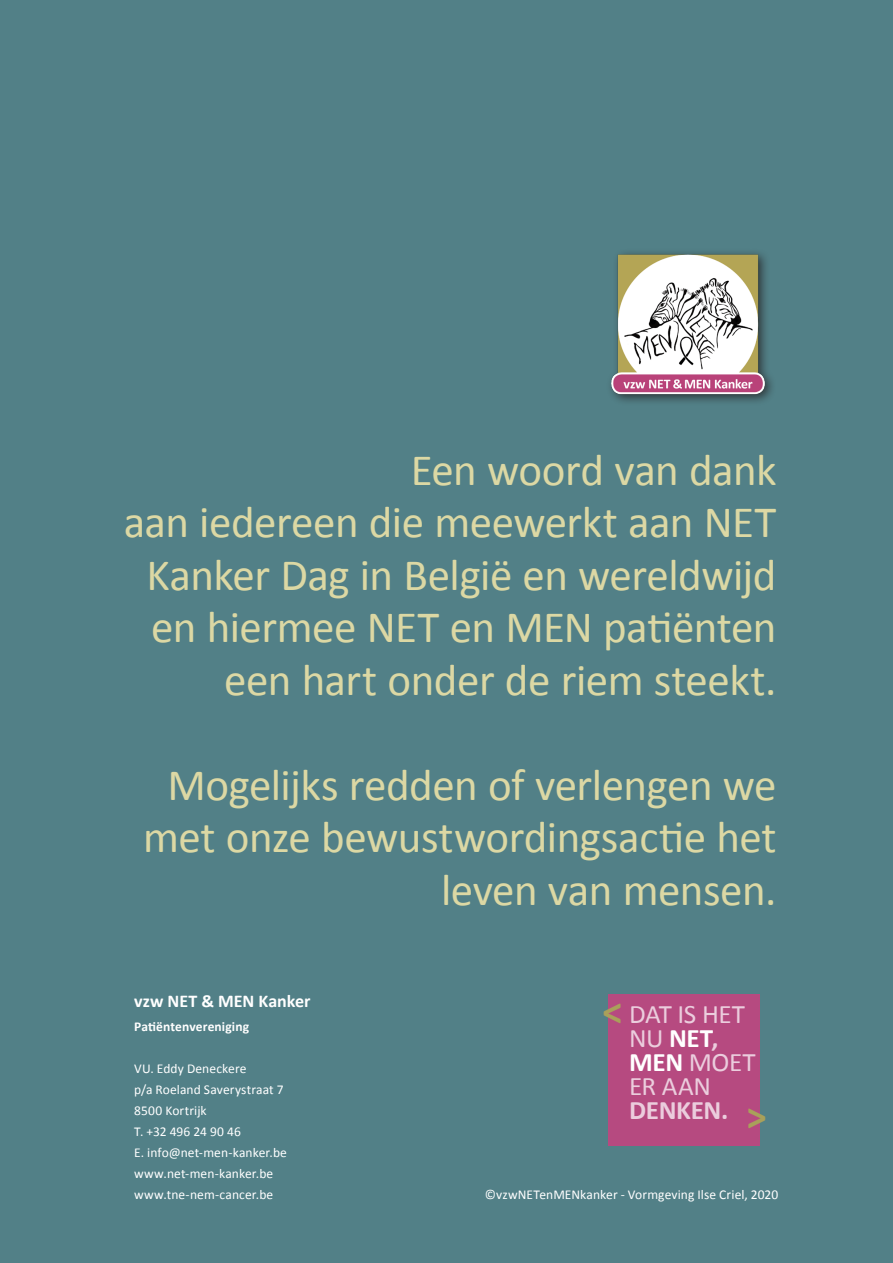
<style>
.page{position:relative;width:893px;height:1263px;background:#528087}
.page>*{position:absolute;margin:0;border:0;box-sizing:border-box;transform-origin:0 0}
.t1{font:45px/52.5px "Calibri";letter-spacing:-.015em;color:#dcd8a4;text-align:right}
.t2{font:700 40.2px "Calibri";color:#a9a05a}
.t3{font:26.7px "Calibri";letter-spacing:-.015em;color:#ebcddd}
.t4{font:700 26.7px "Calibri";letter-spacing:-.015em;color:#ebcddd}
.t5{font:700 26.7px "Calibri";color:#fff}
.Section_Header_-_Ali{font:700 18px "Calibri";color:#fff}
.Contact_Information{font:13.5px "Calibri";letter-spacing:.005em;color:#fff}
.Contact_Information-2{font:700 13.5px "Calibri";letter-spacing:.01em;color:#fff}
.s1{font-weight:400;color:#ebcddd}
.s2{color:#ebcddd}
.s3{font-weight:700;color:#fff}
</style>
<div class="page">
<div style="left:608px;top:994px;width:152px;height:152px;background:#b64a80"></div>
<div style="left:606px;top:248px;width:170px;height:158px;background:#231f20;opacity:.75"></div>
<img style="left:607px;top:249px;width:163px;height:146px">
<p class="t1" style="left:124px;top:443px;width:654px">Een woord van dank<br>aan iedereen die meewerkt aan NET<br>Kanker Dag in België en wereldwijd en hiermee NET en MEN patiënten een hart onder de riem steekt.</p>
<p class="t1" style="left:143px;top:758px;width:635px">Mogelijks redden of verlengen we met onze bewustwordingsactie het leven van mensen.</p>
<p class="Section_Header_-_Ali" style="left:134px;top:989px;width:178px">vzw NET &amp; MEN Kanker</p>
<p class="Contact_Information-2" style="left:134px;top:1017px;width:117px">Patiëntenvereniging</p>
<p class="t2" style="left:602px;top:985px;width:22px">&lt;</p>
<p class="t3" style="left:629px;top:997px;width:117px">DAT IS HET</p>
<p class="t5" style="left:629px;top:1021px;width:91px"><span class="s1">NU</span> NET<span class="s2">,</span></p>
<p class="t3" style="left:629px;top:1045px;width:128px"><span class="s3">MEN</span> MOET</p>
<p class="t3" style="left:629px;top:1069px;width:83px">ER AAN</p>
<p class="t4" style="left:629px;top:1093px;width:101px">DENKEN.</p>
<p class="Contact_Information" style="left:134px;top:1059px;width:114px">VU. Eddy Deneckere</p>
<p class="Contact_Information" style="left:134px;top:1080px;width:151px">p/a Roeland Saverystraat 7</p>
<p class="Contact_Information" style="left:134px;top:1101px;width:74px">8500 Kortrijk</p>
<p class="Contact_Information" style="left:134px;top:1122px;width:108px">T. +32 496 24 90 46</p>
<p class="Contact_Information" style="left:134px;top:1143px;width:154px">E. info@net-men-kanker.be</p>
<p class="Contact_Information" style="left:134px;top:1164px;width:141px">www.net-men-kanker.be</p>
<p class="Contact_Information" style="left:134px;top:1185px;width:141px">www.tne-nem-cancer.be</p>
<p class="Contact_Information" style="left:485px;top:1185px;width:295px">©vzwNETenMENkanker - Vormgeving Ilse Criel, 2020</p>
<p class="t2" style="left:746px;top:1091px;width:22px">&gt;</p>
</div>
